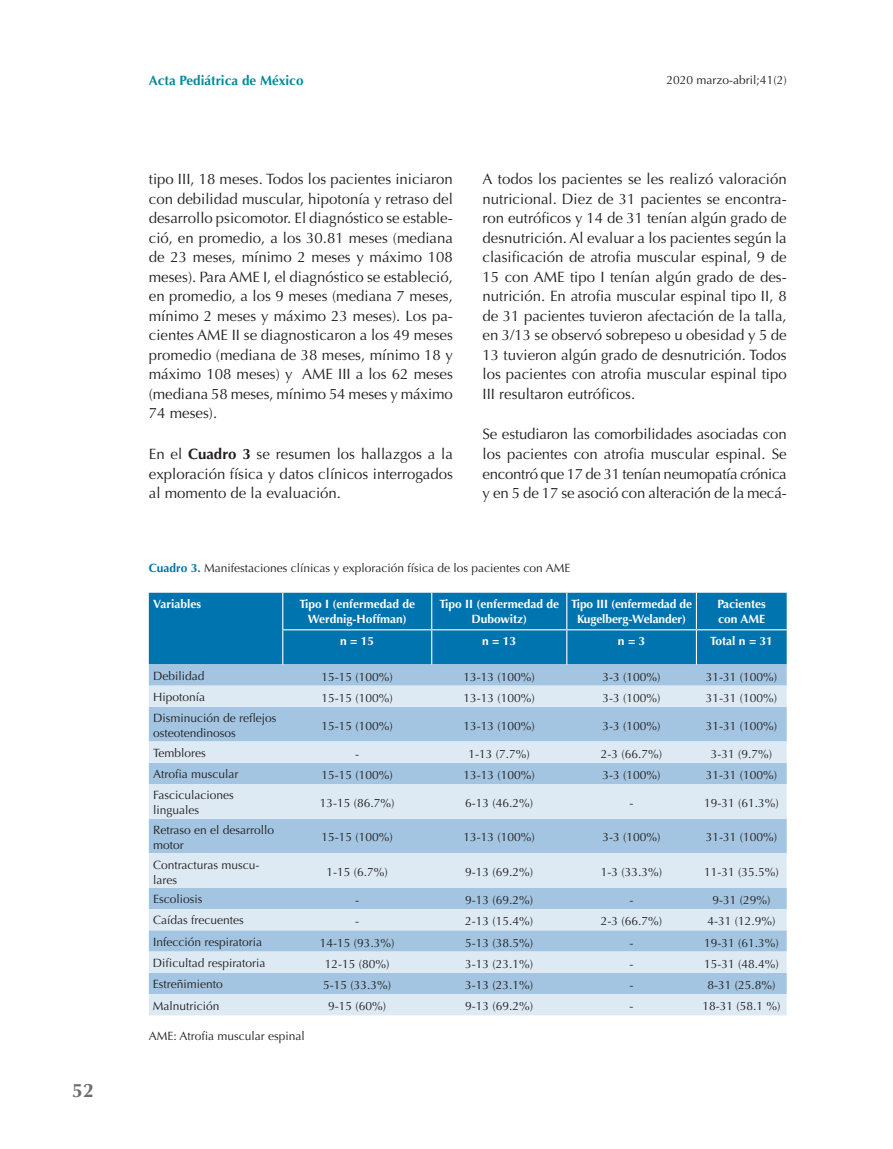
<style>
.page{position:relative;width:893px;height:1149px;background:#fff}
.page>*{position:absolute;margin:0;border:0;box-sizing:border-box;transform-origin:0 0}
.t1{font:700 19.5px "Optima";color:#6c6d70}
.t2{font:15px/19.5px "Optima";color:#231f20;text-align:justify}
.t3{font:700 13.5px "Optima";color:#008b9a}
.t4{font:12px/15px "Optima";color:#231f20}
.t5{font:700 12px/15px "Optima";color:#fff;text-align:center}
.s1{font-weight:700}
.s2{font-weight:700;color:#0074ae}
</style>
<div class="page">
<div style="left:149px;top:592px;width:638px;height:72px;background:#0074ae"></div>
<div style="left:149px;top:664px;width:638px;height:21px;background:#a3c5e1"></div>
<svg style="left:149px;top:685px;width:638px;height:330px;background:#c2d8eb"></svg>
<hr style="left:282px;top:592px;width:1px;height:37px;background:#fff">
<hr style="left:431px;top:592px;width:1px;height:37px;background:#fff">
<hr style="left:566px;top:592px;width:1px;height:37px;background:#fff">
<hr style="left:696px;top:592px;width:1px;height:37px;background:#fff">
<hr style="left:282px;top:629px;width:150px;height:1px;background:#fff">
<hr style="left:282px;top:630px;width:1px;height:34px;background:#fff">
<hr style="left:432px;top:629px;width:135px;height:1px;background:#fff">
<hr style="left:431px;top:630px;width:1px;height:34px;background:#fff">
<hr style="left:567px;top:629px;width:129px;height:1px;background:#fff">
<hr style="left:566px;top:630px;width:1px;height:34px;background:#fff">
<hr style="left:696px;top:629px;width:91px;height:1px;background:#fff">
<hr style="left:696px;top:630px;width:1px;height:34px;background:#fff">
<h1 class="t1" style="left:72px;top:1079px;width:23px">52</h1>
<p class="t3" style="left:149px;top:73px;width:156px">Acta Pediátrica de México</p>
<p class="t4" style="left:667px;top:72px;width:122px">2020 marzo-abril;41(2)</p>
<p class="t2" style="left:149px;top:169px;width:306px">tipo III, 18 meses. Todos los pacientes iniciaron con debilidad muscular, hipotonía y retraso del desarrollo psicomotor. El diagnóstico se estable&shy;ció, en promedio, a los 30.81 meses (mediana de 23 meses, mínimo 2 meses y máximo 108 meses). Para AME I, el diagnóstico se estableció, en promedio, a los 9 meses (mediana 7 meses, mínimo 2 meses y máximo 23 meses). Los pa&shy;cientes AME II se diagnosticaron a los 49 meses promedio (mediana de 38 meses, mínimo 18 y máximo 108 meses) y AME III a los 62 meses (mediana 58 meses, mínimo 54 meses y máximo 74 meses).</p>
<p class="t2" style="left:149px;top:444px;width:306px">En el <span class="s1">Cuadro 3</span> se resumen los hallazgos a la exploración física y datos clínicos interrogados al momento de la evaluación.</p>
<p class="t2" style="left:483px;top:169px;width:306px">A todos los pacientes se les realizó valoración nutricional. Diez de 31 pacientes se encontra&shy;ron eutróficos y 14 de 31 tenían algún grado de desnutrición. Al evaluar a los pacientes según la clasificación de atrofia muscular espinal, 9 de 15 con AME tipo I tenían algún grado de des&shy;nutrición. En atrofia muscular espinal tipo II, 8 de 31 pacientes tuvieron afectación de la talla, en 3/13 se observó sobrepeso u obesidad y 5 de 13 tuvieron algún grado de desnutrición. Todos los pacientes con atrofia muscular espinal tipo III resultaron eutróficos.</p>
<p class="t2" style="left:483px;top:424px;width:306px">Se estudiaron las comorbilidades asociadas con los pacientes con atrofia muscular espinal. Se encontró que 17 de 31 tenían neumopatía crónica y en 5 de 17 se asoció con alteración de la mecá-</p>
<p class="t4" style="left:149px;top:560px;width:423px"><span class="s2">Cuadro 3.</span> Manifestaciones clínicas y exploración física de los pacientes con AME</p>
<p class="t5" style="left:153px;top:596px;width:50px">Variables</p>
<p class="t5" style="left:299px;top:596px;width:117px">Tipo I (enfermedad de<br>Werdnig-Hoffman)</p>
<p class="t5" style="left:439px;top:596px;width:121px">Tipo II (enfermedad de<br>Dubowitz)</p>
<p class="t5" style="left:571px;top:596px;width:122px">Tipo III (enfermedad de<br>Kugelberg-Welander)</p>
<p class="t5" style="left:717px;top:596px;width:50px;text-align:left">Pacientes con AME</p>
<p class="t5" style="left:340px;top:633px;width:35px">n = 15</p>
<p class="t5" style="left:482px;top:633px;width:35px">n = 13</p>
<p class="t5" style="left:618px;top:633px;width:29px">n = 3</p>
<p class="t5" style="left:710px;top:633px;width:64px">Total n = 31</p>
<p class="t4" style="left:153px;top:668px;width:53px">Debilidad</p>
<p class="t4" style="left:322px;top:669px;width:73px">15-15 (100%)</p>
<p class="t4" style="left:464px;top:669px;width:73px">13-13 (100%)</p>
<p class="t4" style="left:603px;top:669px;width:60px">3-3 (100%)</p>
<p class="t4" style="left:706px;top:669px;width:73px">31-31 (100%)</p>
<p class="t4" style="left:153px;top:689px;width:54px">Hipotonía</p>
<p class="t4" style="left:322px;top:690px;width:73px">15-15 (100%)</p>
<p class="t4" style="left:464px;top:690px;width:73px">13-13 (100%)</p>
<p class="t4" style="left:603px;top:690px;width:60px">3-3 (100%)</p>
<p class="t4" style="left:706px;top:690px;width:73px">31-31 (100%)</p>
<p class="t4" style="left:153px;top:710px;width:125px">Disminución de reflejos osteotendinosos</p>
<p class="t4" style="left:322px;top:718px;width:73px">15-15 (100%)</p>
<p class="t4" style="left:464px;top:718px;width:73px">13-13 (100%)</p>
<p class="t4" style="left:603px;top:718px;width:60px">3-3 (100%)</p>
<p class="t4" style="left:706px;top:718px;width:73px">31-31 (100%)</p>
<p class="t4" style="left:153px;top:745px;width:54px">Temblores</p>
<p class="t4" style="left:355px;top:746px;width:5px">-</p>
<p class="t4" style="left:469px;top:746px;width:63px">1-13 (7.7%)</p>
<p class="t4" style="left:601px;top:746px;width:63px">2-3 (66.7%)</p>
<p class="t4" style="left:711px;top:746px;width:63px">3-31 (9.7%)</p>
<p class="t4" style="left:153px;top:766px;width:87px">Atrofia muscular</p>
<p class="t4" style="left:322px;top:767px;width:73px">15-15 (100%)</p>
<p class="t4" style="left:464px;top:767px;width:73px">13-13 (100%)</p>
<p class="t4" style="left:603px;top:767px;width:60px">3-3 (100%)</p>
<p class="t4" style="left:706px;top:767px;width:73px">31-31 (100%)</p>
<p class="t4" style="left:153px;top:787px;width:82px">Fasciculaciones linguales</p>
<p class="t4" style="left:320px;top:795px;width:76px">13-15 (86.7%)</p>
<p class="t4" style="left:465px;top:795px;width:70px">6-13 (46.2%)</p>
<p class="t4" style="left:630px;top:795px;width:5px">-</p>
<p class="t4" style="left:704px;top:795px;width:76px">19-31 (61.3%)</p>
<p class="t4" style="left:153px;top:822px;width:123px">Retraso en el desarrollo motor</p>
<p class="t4" style="left:321px;top:829px;width:73px">15-15 (100%)</p>
<p class="t4" style="left:463px;top:829px;width:73px">13-13 (100%)</p>
<p class="t4" style="left:602px;top:829px;width:60px">3-3 (100%)</p>
<p class="t4" style="left:706px;top:829px;width:73px">31-31 (100%)</p>
<p class="t4" style="left:153px;top:856px;width:108px">Contracturas muscu&shy;lares</p>
<p class="t4" style="left:326px;top:864px;width:63px">1-15 (6.7%)</p>
<p class="t4" style="left:465px;top:864px;width:70px">9-13 (69.2%)</p>
<p class="t4" style="left:601px;top:864px;width:63px">1-3 (33.3%)</p>
<p class="t4" style="left:704px;top:864px;width:76px">11-31 (35.5%)</p>
<p class="t4" style="left:153px;top:891px;width:51px">Escoliosis</p>
<p class="t4" style="left:355px;top:892px;width:5px">-</p>
<p class="t4" style="left:465px;top:892px;width:70px">9-13 (69.2%)</p>
<p class="t4" style="left:630px;top:892px;width:5px">-</p>
<p class="t4" style="left:712px;top:892px;width:60px">9-31 (29%)</p>
<p class="t4" style="left:153px;top:912px;width:92px">Caídas frecuentes</p>
<p class="t4" style="left:355px;top:913px;width:5px">-</p>
<p class="t4" style="left:465px;top:913px;width:70px">2-13 (15.4%)</p>
<p class="t4" style="left:601px;top:913px;width:63px">2-3 (66.7%)</p>
<p class="t4" style="left:707px;top:913px;width:70px">4-31 (12.9%)</p>
<p class="t4" style="left:153px;top:933px;width:111px">Infección respiratoria</p>
<p class="t4" style="left:320px;top:934px;width:76px">14-15 (93.3%)</p>
<p class="t4" style="left:465px;top:934px;width:70px">5-13 (38.5%)</p>
<p class="t4" style="left:629px;top:934px;width:5px">-</p>
<p class="t4" style="left:704px;top:934px;width:76px">19-31 (61.3%)</p>
<p class="t4" style="left:153px;top:955px;width:114px">Dificultad respiratoria</p>
<p class="t4" style="left:325px;top:956px;width:66px">12-15 (80%)</p>
<p class="t4" style="left:465px;top:956px;width:70px">3-13 (23.1%)</p>
<p class="t4" style="left:629px;top:956px;width:5px">-</p>
<p class="t4" style="left:704px;top:956px;width:76px">15-31 (48.4%)</p>
<p class="t4" style="left:153px;top:976px;width:72px">Estreñimiento</p>
<p class="t4" style="left:323px;top:977px;width:70px">5-15 (33.3%)</p>
<p class="t4" style="left:465px;top:977px;width:70px">3-13 (23.1%)</p>
<p class="t4" style="left:629px;top:977px;width:5px">-</p>
<p class="t4" style="left:707px;top:977px;width:70px">8-31 (25.8%)</p>
<p class="t4" style="left:153px;top:997px;width:68px">Malnutrición</p>
<p class="t4" style="left:328px;top:998px;width:60px">9-15 (60%)</p>
<p class="t4" style="left:465px;top:998px;width:70px">9-13 (69.2%)</p>
<p class="t4" style="left:629px;top:998px;width:5px">-</p>
<p class="t4" style="left:702px;top:998px;width:80px">18-31 (58.1 %)</p>
<p class="t4" style="left:149px;top:1027px;width:158px">AME: Atrofia muscular espinal</p>
</div>
